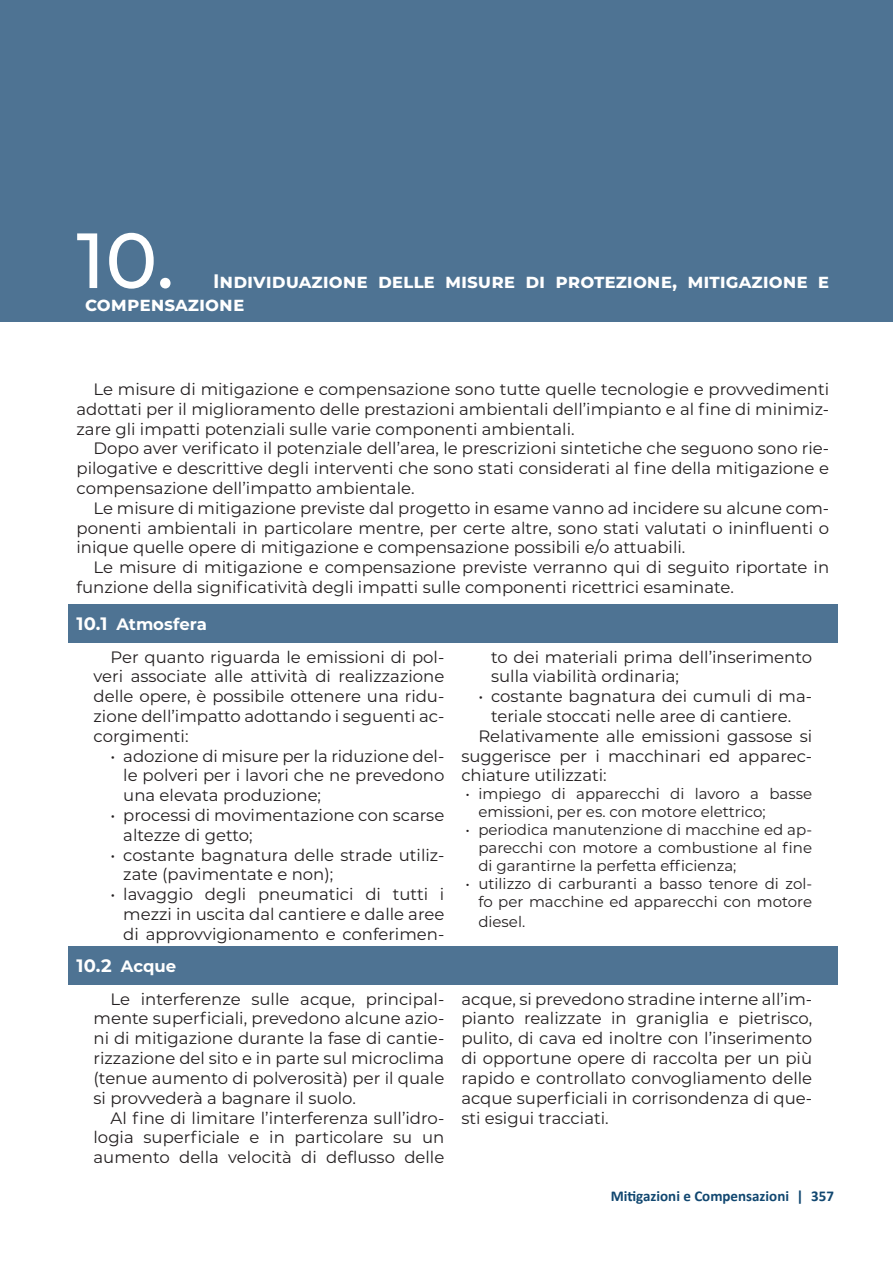
<style>
.page{position:relative;width:893px;height:1263px;background:#fff}
.page>*{position:absolute;margin:0;border:0;box-sizing:border-box;transform-origin:0 0}
.t1{font:500 78px "Montserrat";color:#fff}
.t2{font:700 19.5px/23.4px "Montserrat";color:#fff}
.t3{font:16.5px/19.8px "Montserrat";color:#231f20;text-align:justify}
.t4{font:15px/18px "Montserrat";color:#231f20}
.t5{font:700 15px "Calibri";color:#114770}
.s1{font-weight:700;font-size:18px;color:#fff}
.s2{font-weight:700;color:#fff}
</style>
<div class="page">
<div style="left:0;top:0;width:892px;height:321px;background:#4e7393"></div>
<div style="left:68px;top:604px;width:770px;height:39px;background:#4e7393"></div>
<div style="left:68px;top:946px;width:770px;height:39px;background:#4e7393"></div>
<h1 class="t1" style="left:77px;top:206px;width:99px">10.</h1>
<p class="t2" style="left:85px;top:268px;width:746px;text-indent:128px">Individuazione delle misure di protezione, mitigazione e compensazione</p>
<p class="t3" style="left:77px;top:379px;width:754px;text-indent:17px">Le misure di mitigazione e compensazione sono tutte quelle tecnologie e provvedimenti adottati per il miglioramento delle prestazioni ambientali dell’impianto e al fine di minimiz&shy;zare gli impatti potenziali sulle varie componenti ambientali.</p>
<p class="t3" style="left:77px;top:438px;width:754px;text-indent:17px">Dopo aver verificato il potenziale dell’area, le prescrizioni sintetiche che seguono sono rie&shy;pilogative e descrittive degli interventi che sono stati considerati al fine della mitigazione e compensazione dell’impatto ambientale.</p>
<p class="t3" style="left:77px;top:497px;width:754px;text-indent:17px">Le misure di mitigazione previste dal progetto in esame vanno ad incidere su alcune com&shy;ponenti ambientali in particolare mentre, per certe altre, sono stati valutati o ininfluenti o inique quelle opere di mitigazione e compensazione possibili e/o attuabili.</p>
<p class="t3" style="left:77px;top:557px;width:754px;text-indent:17px">Le misure di mitigazione e compensazione previste verranno qui di seguito riportate in funzione della significatività degli impatti sulle componenti ricettrici esaminate.</p>
<p class="t3" style="left:111px;top:607px;width:335px;line-height:32.5px;text-indent:-34px"><span class="s1">10.1</span> <span class="s2">Atmosfera<br></span>Per quanto riguarda le emissioni di pol-</p>
<p class="t3" style="left:94px;top:666px;width:352px">veri associate alle attività di realizzazione delle opere, è possibile ottenere una ridu&shy;zione dell’impatto adottando i seguenti ac&shy;corgimenti:</p>
<p class="t3" style="left:123px;top:745px;width:323px;text-indent:-13px">• adozione di misure per la riduzione del&shy;le polveri per i lavori che ne prevedono una elevata produzione;</p>
<p class="t3" style="left:123px;top:805px;width:323px;text-indent:-13px">• processi di movimentazione con scarse altezze di getto;</p>
<p class="t3" style="left:123px;top:844px;width:323px;text-indent:-13px">• costante bagnatura delle strade utiliz&shy;zate (pavimentate e non);</p>
<p class="t3" style="left:123px;top:884px;width:323px;text-indent:-13px">• lavaggio degli pneumatici di tutti i mezzi in uscita dal cantiere e dalle aree di approvvigionamento e conferimen-</p>
<p class="t3" style="left:491px;top:646px;width:323px">to dei materiali prima dell’inserimento sulla viabilità ordinaria;</p>
<p class="t3" style="left:478px;top:686px;width:335px">• costante bagnatura dei cumuli di ma-</p>
<p class="t3" style="left:491px;top:706px;width:301px">teriale stoccati nelle aree di cantiere.</p>
<p class="t3" style="left:478px;top:725px;width:335px">Relativamente alle emissioni gassose si</p>
<p class="t3" style="left:461px;top:745px;width:352px">suggerisce per i macchinari ed apparec-</p>
<p class="t3" style="left:461px;top:765px;width:147px">chiature utilizzati:</p>
<p class="t4" style="left:478px;top:785px;width:335px;text-indent:-13px">• impiego di apparecchi di lavoro a basse emissioni, per es. con motore elettrico;</p>
<p class="t4" style="left:478px;top:821px;width:335px;text-align:justify;text-indent:-13px">• periodica manutenzione di macchine ed ap&shy;parecchi con motore a combustione al fine di garantirne la perfetta efficienza;</p>
<p class="t4" style="left:466px;top:875px;width:348px;text-align:right">• utilizzo di carburanti a basso tenore di zol&shy;fo per macchine ed apparecchi con motore</p>
<p class="t4" style="left:478px;top:912px;width:48px">diesel.</p>
<p class="t3" style="left:111px;top:949px;width:335px;line-height:32.5px;text-indent:-34px"><span class="s1">10.2</span> <span class="s2">Acque<br></span>Le interferenze sulle acque, principal-</p>
<p class="t3" style="left:94px;top:1008px;width:352px">mente superficiali, prevedono alcune azio&shy;ni di mitigazione durante la fase di cantie&shy;rizzazione del sito e in parte sul microclima (tenue aumento di polverosità) per il quale si provvederà a bagnare il suolo.</p>
<p class="t3" style="left:94px;top:1107px;width:352px;text-indent:17px">Al fine di limitare l’interferenza sull’idro&shy;logia superficiale e in particolare su un aumento della velocità di deflusso delle</p>
<p class="t3" style="left:461px;top:988px;width:352px">acque, si prevedono stradine interne all’im&shy;pianto realizzate in graniglia e pietrisco, pulito, di cava ed inoltre con l’inserimento di opportune opere di raccolta per un più rapido e controllato convogliamento delle acque superficiali in corrisondenza di que&shy;sti esigui tracciati.</p>
<p class="t5" style="left:611px;top:1185px;width:225px">Mitigazioni e Compensazioni | 357</p>
</div>
